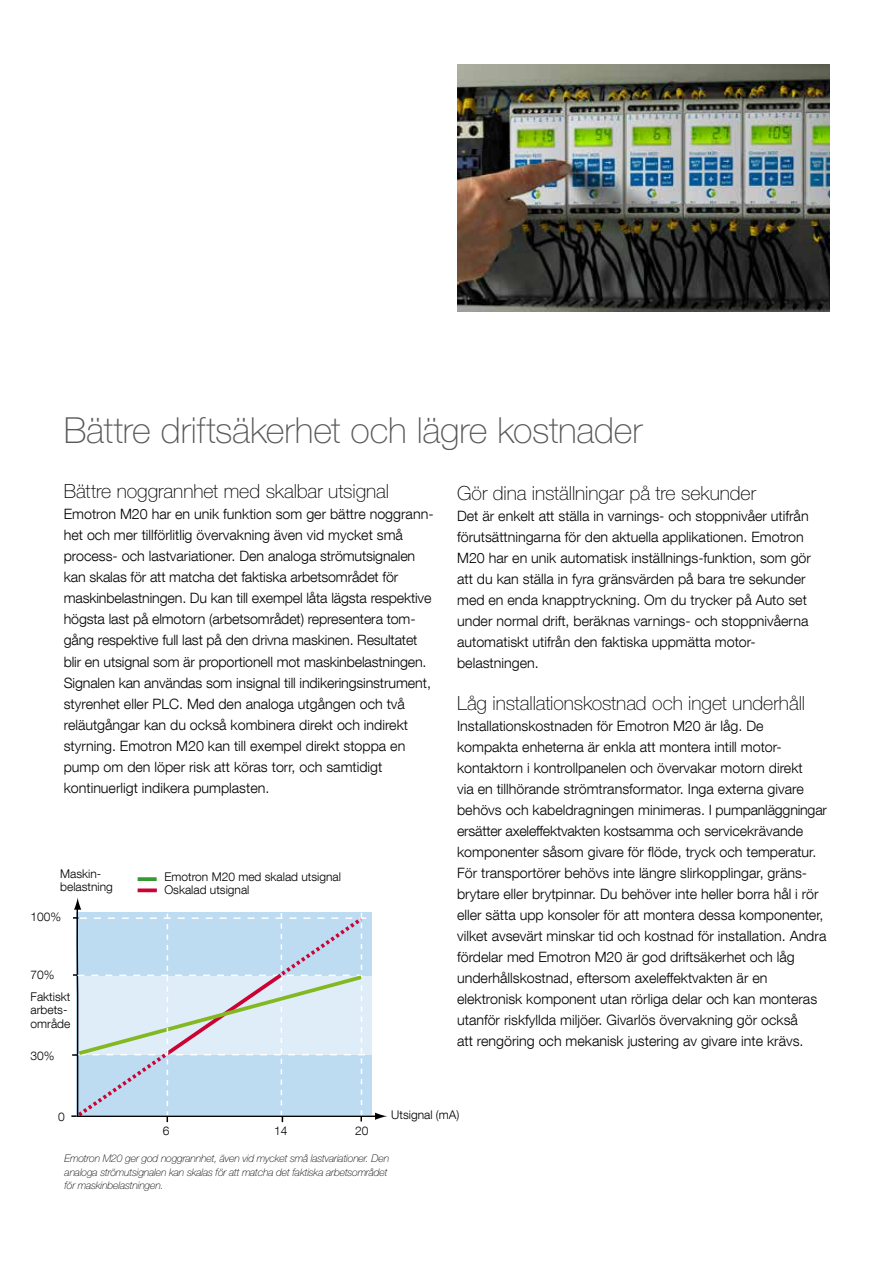
<style>
.page{position:relative;width:893px;height:1263px;background:#fff}
.page>*{position:absolute;margin:0;border:0;box-sizing:border-box;transform-origin:0 0}
.t1{font:100 36px "Helvetica Neue LT Std";letter-spacing:-.005em;color:#58585a}
.t2{font:100 19.5px "Helvetica Neue LT Std";letter-spacing:-.005em;color:#000}
.t3{font:300 14.25px/21px "Helvetica Neue LT Com";color:#000}
.t4{font:300 12px/13.5px "Helvetica Neue LT Com";color:#000}
.t5{font:italic 100 10.5px/13.5px "Helvetica Neue LT Std";letter-spacing:-.015em;color:#000}
</style>
<div class="page">
<img style="left:458px;top:64px;width:372px;height:247px">
<svg style="left:138px;top:877px;width:19px;height:4px"></svg>
<svg style="left:138px;top:888px;width:19px;height:4px"></svg>
<svg style="left:71px;top:898px;width:316px;height:225px"></svg>
<hr style="left:78px;top:1115px;width:300px;height:2px;background:#000">
<h1 class="t1" style="left:64px;top:410px;width:580px">Bättre driftsäkerhet och lägre kostnader</h1>
<h2 class="t2" style="left:64px;top:480px;width:327px">Bättre noggrannhet med skalbar utsignal</h2>
<p class="t3" style="left:64px;top:504px;width:371px">Emotron M20 har en unik funktion som ger bättre noggrann&shy;het och mer tillförlitlig övervakning även vid mycket små process- och lastvariationer. Den analoga strömutsignalen kan skalas för att matcha det faktiska arbetsområdet för maskinbelastningen. Du kan till exempel låta lägsta respektive högsta last på elmotorn (arbetsområdet) representera tom&shy;gång respektive full last på den drivna maskinen. Resultatet blir en utsignal som är proportionell mot maskinbelastningen.<br>Signalen kan användas som insignal till indikeringsinstrument, styrenhet eller PLC. Med den analoga utgången och två reläutgångar kan du också kombinera direkt och indirekt styrning. Emotron M20 kan till exempel direkt stoppa en pump om den löper risk att köras torr, och samtidigt kontinuerligt indikera pumplasten.</p>
<h2 class="t2" style="left:457px;top:481px;width:301px">Gör dina inställningar på tre sekunder</h2>
<p class="t3" style="left:457px;top:505px;width:355px">Det är enkelt att ställa in varnings- och stoppnivåer utifrån förutsättningarna för den aktuella applikationen. Emotron M20 har en unik automatisk inställnings-funktion, som gör att du kan ställa in fyra gränsvärden på bara tre sekunder med en enda knapptryckning. Om du trycker på Auto set under normal drift, beräknas varnings- och stoppnivåerna automatiskt utifrån den faktiska uppmätta motor&shy;belastningen.</p>
<h2 class="t2" style="left:457px;top:691px;width:349px">Låg installationskostnad och inget underhåll</h2>
<p class="t3" style="left:457px;top:715px;width:371px">Installationskostnaden för Emotron M20 är låg. De kompakta enheterna är enkla att montera intill motor&shy;kontaktorn i kontrollpanelen och övervakar motorn direkt<br>via en tillhörande strömtransformator. Inga externa givare behövs och kabeldragningen minimeras. I pumpanläggningar ersätter axeleffektvakten kostsamma och servicekrävande komponenter såsom givare för flöde, tryck och temperatur.<br>För transportörer behövs inte längre slirkopplingar, gräns&shy;brytare eller brytpinnar. Du behöver inte heller borra hål i rör eller sätta upp konsoler för att montera dessa komponenter, vilket avsevärt minskar tid och kostnad för installation. Andra fördelar med Emotron M20 är god driftsäkerhet och låg underhållskostnad, eftersom axeleffektvakten är en elektronisk komponent utan rörliga delar och kan monteras utanför riskfyllda miljöer. Givarlös övervakning gör också<br>att rengöring och mekanisk justering av givare inte krävs.</p>
<p class="t4" style="left:60px;top:866px;width:54px">Maskin&shy;belastning</p>
<p class="t4" style="left:164px;top:869px;width:178px">Emotron M20 med skalad utsignal<br>Oskalad utsignal</p>
<p class="t4" style="left:31px;top:910px;width:32px">100%</p>
<p class="t4" style="left:31px;top:968px;width:26px">70%</p>
<p class="t4" style="left:31px;top:989px;width:41px">Faktiskt arbets&shy;område</p>
<p class="t4" style="left:31px;top:1048px;width:26px">30%</p>
<p class="t4" style="left:58px;top:1110px;width:8px">0</p>
<p class="t4" style="left:163px;top:1124px;width:8px">6</p>
<p class="t4" style="left:274px;top:1124px;width:15px">14</p>
<p class="t4" style="left:355px;top:1124px;width:15px">20</p>
<p class="t4" style="left:391px;top:1108px;width:70px">Utsignal (mA)</p>
<p class="t5" style="left:65px;top:1151px;width:326px">Emotron M20 ger god noggrannhet, även vid mycket små lastvariationer. Den analoga strömutsignalen kan skalas för att matcha det faktiska arbetsområdet för maskinbelastningen.</p>
</div>
